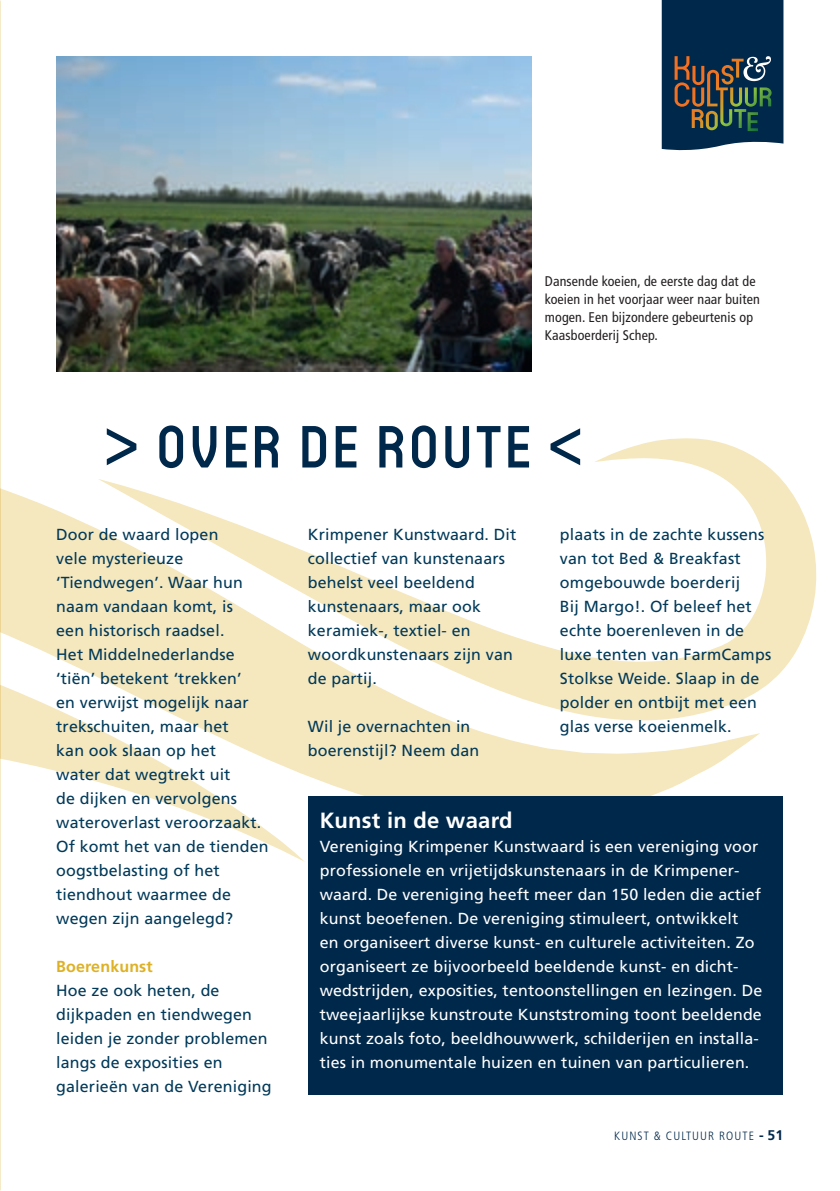
<style>
.page{position:relative;width:840px;height:1191px;background:#fff}
.page>*{position:absolute;margin:0;border:0;box-sizing:border-box;transform-origin:0 0}
.t1{font:500 74px "Circula";letter-spacing:.05em;color:#00284a}
.t2{font:700 22px "Frutiger LT";letter-spacing:.01em;color:#fff}
.t3{font:16px/24px "Frutiger LT";letter-spacing:.01em;color:#003959}
.t4{font:16px/24px "Frutiger LT";letter-spacing:.01em;color:#fff}
.t5{font:700 16px "Frutiger LT";letter-spacing:.01em;color:#deb125}
.t6{font:condensed 14px/18px "Frutiger LT";letter-spacing:.01em;color:#231f20}
.t7{font:300 condensed 12px "Frutiger LT";letter-spacing:.09em;color:#00284a}
.s1{font-weight:700;font-stretch:normal;font-size:14px}
</style>
<div class="page">
<svg style="left:0;top:443px;width:759px;height:353px;fill:#f5e7be"></svg>
<svg style="left:98px;top:438px;width:719px;height:285px"></svg>
<svg style="left:0;top:605px;width:305px;height:259px;fill:#f5e7be"></svg>
<div style="left:308px;top:796px;width:474px;height:298px;background:#00284a"></div>
<svg style="left:661px;top:0;width:122px;height:151px;background:#233f51"></svg>
<img style="left:56px;top:57px;width:475px;height:314px">
<p class="t6" style="left:544px;top:272px;width:216px">Dansende koeien, de eerste dag dat de koeien in het voorjaar weer naar buiten mogen. Een bijzondere gebeurtenis op Kaasboerderij Schep.</p>
<h1 class="t1" style="left:105px;top:397px;width:477px">&gt; over de route &lt;</h1>
<p class="t3" style="left:56px;top:522px;width:214px">Door de waard lopen<br>vele mysterieuze ‘Tiendwegen’. Waar hun naam vandaan komt, is<br>een historisch raadsel.<br>Het Middelnederlandse ‘tiën’ betekent ‘trekken’<br>en verwijst mogelijk naar trekschuiten, maar het<br>kan ook slaan op het<br>water dat wegtrekt uit<br>de dijken en vervolgens wateroverlast veroorzaakt.<br>Of komt het van de tienden oogstbelasting of het tiendhout waarmee de wegen zijn aangelegd?</p>
<p class="t5" style="left:56px;top:956px;width:98px">Boerenkunst</p>
<p class="t3" style="left:56px;top:978px;width:217px">Hoe ze ook heten, de dijkpaden en tiendwegen leiden je zonder problemen langs de exposities en galerieën van de Vereniging</p>
<p class="t3" style="left:308px;top:522px;width:210px">Krimpener Kunstwaard. Dit collectief van kunstenaars behelst veel beeldend kunstenaars, maar ook keramiek-, textiel- en woordkunstenaars zijn van de partij.</p>
<p class="t3" style="left:308px;top:714px;width:173px">Wil je overnachten in boerenstijl? Neem dan</p>
<p class="t3" style="left:559px;top:522px;width:213px">plaats in de zachte kussens van tot Bed &amp; Breakfast omgebouwde boerderij<br>Bij Margo!. Of beleef het echte boerenleven in de luxe tenten van FarmCamps<br>Stolkse Weide. Slaap in de polder en ontbijt met een glas verse koeienmelk.</p>
<h2 class="t2" style="left:319px;top:807px;width:194px">Kunst in de waard</h2>
<p class="t4" style="left:319px;top:834px;width:444px">Vereniging Krimpener Kunstwaard is een vereniging voor professionele en vrijetijdskunstenaars in de Krimpener&shy;waard. De vereniging heeft meer dan 150 leden die actief kunst beoefenen. De vereniging stimuleert, ontwikkelt<br>en organiseert diverse kunst- en culturele activiteiten. Zo organiseert ze bijvoorbeeld beeldende kunst- en dicht&shy;wedstrijden, exposities, tentoonstellingen en lezingen. De tweejaarlijkse kunstroute Kunststroming toont beeldende kunst zoals foto, beeldhouwwerk, schilderijen en installa&shy;ties in monumentale huizen en tuinen van particulieren.</p>
<p class="t7" style="left:614px;top:1128px;width:170px">KUNST &amp; CULTUUR ROUTE <span class="s1">- 51</span></p>
</div>
